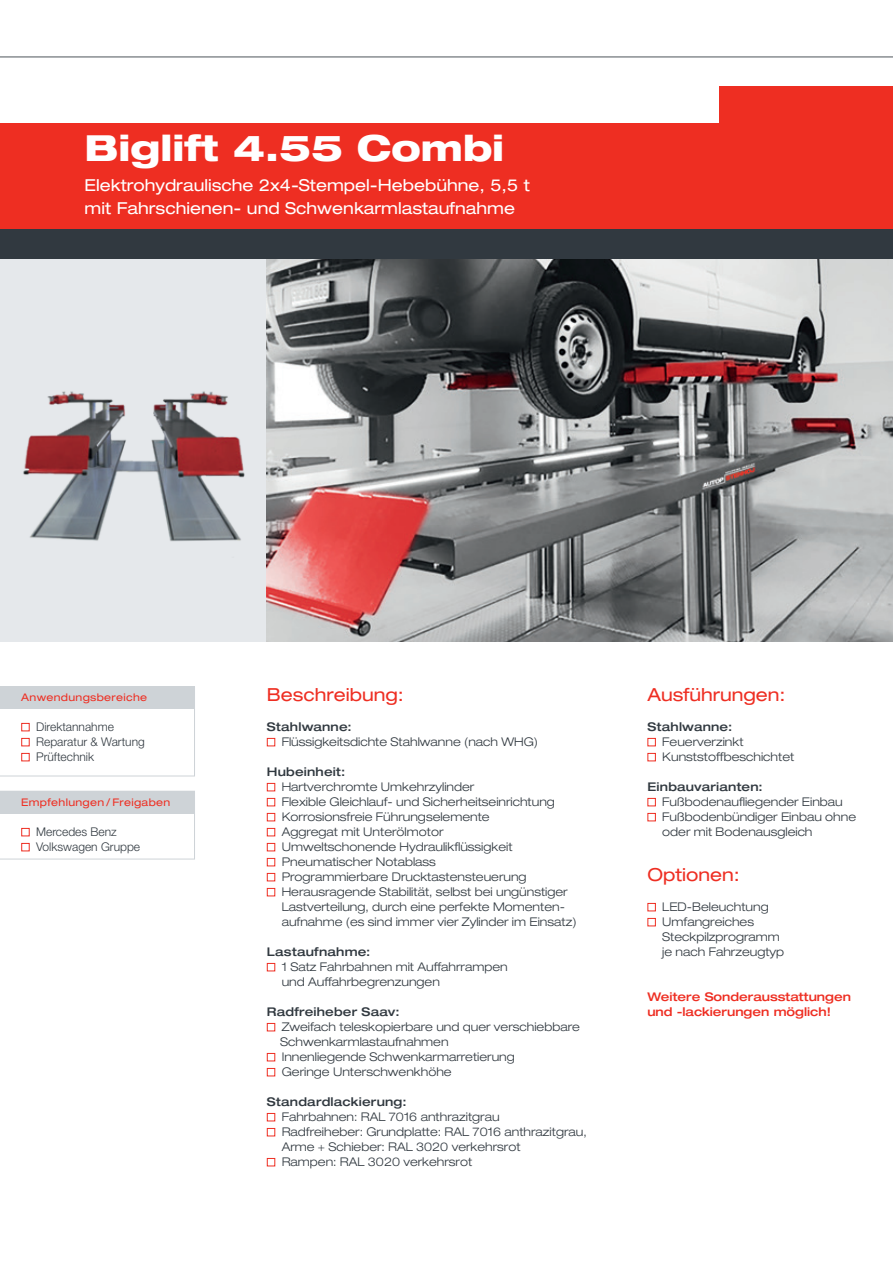
<style>
.page{position:relative;width:893px;height:1263px;background:#fff}
.page>*{position:absolute;margin:0;border:0;box-sizing:border-box;transform-origin:0 0}
.Headline_weiß_2017{font:800 expanded 36px "Helvetica Neue LT Pro";color:#fff}
.Headline_Fließtxt_rot_2017{font:expanded 18px "Helvetica Neue LT Pro";color:#ee2e22}
.Subheadline_weiß_2017{font:expanded 16.5px "Helvetica Neue LT Pro";color:#fff}
.Fließtext_2017{font:300 expanded 12px/15px "Helvetica Neue LT Pro";color:#313940}
.Subline_Fließtext_2017{font:500 expanded 12px "Helvetica Neue LT Pro";letter-spacing:.02em;color:#313940}
.Text_Kasten_2017{font:300 12px "Helvetica Neue LT Pro";color:#313940}
.Fließtext_rot_fett_2017{font:500 expanded 12px/15px "Helvetica Neue LT Pro";color:#ee2e22}
.Headline_Kasten_rot_2017{font:expanded 10.5px "Helvetica Neue LT Pro";letter-spacing:.03em;color:#ee2e22}
</style>
<div class="page">
<svg style="left:0;top:56px;width:893px;height:1px"></svg>
<div style="left:0;top:259px;width:267px;height:382px;background:#e5e8eb"></div>
<img style="left:23px;top:391px;width:222px;height:151px">
<img style="left:267px;top:259px;width:626px;height:382px">
<div style="left:0;top:154px;width:893px;height:105px;background:#313940"></div>
<div style="left:719px;top:86px;width:174px;height:105px;background:#ee2e22"></div>
<svg style="left:0;top:813px;width:195px;height:46px"></svg>
<div style="left:0;top:791px;width:195px;height:22px;background:#ced3d7"></div>
<div style="left:21px;top:828px;width:9px;height:8px;border:1px solid #ee2e22"></div>
<div style="left:21px;top:843px;width:9px;height:8px;border:1px solid #ee2e22"></div>
<svg style="left:0;top:709px;width:195px;height:67px"></svg>
<div style="left:0;top:686px;width:195px;height:23px;background:#ced3d7"></div>
<div style="left:21px;top:723px;width:9px;height:8px;border:1px solid #ee2e22"></div>
<div style="left:21px;top:738px;width:9px;height:8px;border:1px solid #ee2e22"></div>
<div style="left:21px;top:753px;width:9px;height:8px;border:1px solid #ee2e22"></div>
<div style="left:267px;top:738px;width:8px;height:8px;border:1px solid #ee2e22"></div>
<div style="left:267px;top:783px;width:8px;height:8px;border:1px solid #ee2e22"></div>
<div style="left:267px;top:798px;width:8px;height:8px;border:1px solid #ee2e22"></div>
<div style="left:267px;top:813px;width:8px;height:8px;border:1px solid #ee2e22"></div>
<div style="left:267px;top:828px;width:8px;height:8px;border:1px solid #ee2e22"></div>
<div style="left:267px;top:843px;width:8px;height:8px;border:1px solid #ee2e22"></div>
<div style="left:267px;top:858px;width:8px;height:8px;border:1px solid #ee2e22"></div>
<div style="left:267px;top:873px;width:8px;height:8px;border:1px solid #ee2e22"></div>
<div style="left:267px;top:888px;width:8px;height:8px;border:1px solid #ee2e22"></div>
<div style="left:267px;top:963px;width:8px;height:8px;border:1px solid #ee2e22"></div>
<div style="left:267px;top:1023px;width:8px;height:8px;border:1px solid #ee2e22"></div>
<div style="left:267px;top:1053px;width:8px;height:8px;border:1px solid #ee2e22"></div>
<div style="left:267px;top:1068px;width:8px;height:8px;border:1px solid #ee2e22"></div>
<div style="left:267px;top:1113px;width:8px;height:8px;border:1px solid #ee2e22"></div>
<div style="left:267px;top:1128px;width:8px;height:8px;border:1px solid #ee2e22"></div>
<div style="left:267px;top:1158px;width:8px;height:8px;border:1px solid #ee2e22"></div>
<div style="left:647px;top:738px;width:9px;height:8px;border:1px solid #ee2e22"></div>
<div style="left:647px;top:753px;width:9px;height:8px;border:1px solid #ee2e22"></div>
<div style="left:647px;top:798px;width:9px;height:8px;border:1px solid #ee2e22"></div>
<div style="left:647px;top:813px;width:9px;height:8px;border:1px solid #ee2e22"></div>
<div style="left:647px;top:903px;width:9px;height:8px;border:1px solid #ee2e22"></div>
<div style="left:647px;top:918px;width:9px;height:8px;border:1px solid #ee2e22"></div>
<div style="left:0;top:124px;width:893px;height:105px;background:#ee2e22"></div>
<p class="Headline_weiß_2017" style="left:85px;top:125px;width:421px">Biglift 4.55 Combi</p>
<p class="Subheadline_weiß_2017" style="left:85px;top:176px;width:447px">Elektrohydraulische 2x4-Stempel-Hebebühne, 5,5 t</p>
<p class="Subheadline_weiß_2017" style="left:85px;top:198px;width:432px">mit Fahrschienen- und Schwenkarmlastaufnahme</p>
<p class="Headline_Kasten_rot_2017" style="left:21px;top:691px;width:127px">Anwendungsbereiche</p>
<p class="Text_Kasten_2017" style="left:36px;top:720px;width:79px">Direktannahme</p>
<p class="Text_Kasten_2017" style="left:36px;top:735px;width:110px">Reparatur &amp; Wartung</p>
<p class="Text_Kasten_2017" style="left:36px;top:750px;width:60px">Prüftechnik</p>
<p class="Headline_Kasten_rot_2017" style="left:21px;top:796px;width:151px">Empfehlungen / Freigaben</p>
<p class="Text_Kasten_2017" style="left:36px;top:825px;width:82px">Mercedes Benz</p>
<p class="Text_Kasten_2017" style="left:36px;top:840px;width:106px">Volkswagen Gruppe</p>
<p class="Headline_Fließtxt_rot_2017" style="left:267px;top:685px;width:139px">Beschreibung:</p>
<p class="Subline_Fließtext_2017" style="left:267px;top:720px;width:86px">Stahlwanne:</p>
<p class="Fließtext_2017" style="left:282px;top:734px;width:258px">Flüssigkeitsdichte Stahlwanne (nach WHG)</p>
<p class="Subline_Fließtext_2017" style="left:267px;top:765px;width:80px">Hubeinheit:</p>
<p class="Fließtext_2017" style="left:282px;top:779px;width:194px">Hartverchromte Umkehrzylinder</p>
<p class="Fließtext_2017" style="left:282px;top:794px;width:275px">Flexible Gleichlauf- und Sicherheitseinrichtung</p>
<p class="Fließtext_2017" style="left:282px;top:809px;width:210px">Korrosionsfreie Führungselemente</p>
<p class="Fließtext_2017" style="left:282px;top:824px;width:163px">Aggregat mit Unterölmotor</p>
<p class="Fließtext_2017" style="left:282px;top:839px;width:232px">Umweltschonende Hydraulikflüssigkeit</p>
<p class="Fließtext_2017" style="left:282px;top:854px;width:156px">Pneumatischer Notablass</p>
<p class="Fließtext_2017" style="left:282px;top:869px;width:296px">Programmierbare Drucktastensteuerung Herausragende Stabilität, selbst bei ungünstiger Lastverteilung, durch eine perfekte Momenten&shy;aufnahme (es sind immer vier Zylinder im Einsatz)</p>
<p class="Subline_Fließtext_2017" style="left:267px;top:945px;width:105px">Lastaufnahme:</p>
<p class="Fließtext_2017" style="left:282px;top:959px;width:228px">1 Satz Fahrbahnen mit Auffahrrampen und Auffahrbegrenzungen</p>
<p class="Subline_Fließtext_2017" style="left:267px;top:1005px;width:134px">Radfreiheber Saav:</p>
<p class="Fließtext_2017" style="left:282px;top:1019px;width:300px">Zweifach teleskopierbare und quer verschiebbare</p>
<p class="Fließtext_2017" style="left:280px;top:1034px;width:170px">Schwenkarmlastaufnahmen</p>
<p class="Fließtext_2017" style="left:282px;top:1049px;width:235px">Innenliegende Schwenkarmarretierung</p>
<p class="Fließtext_2017" style="left:282px;top:1064px;width:172px">Geringe Unterschwenkhöhe</p>
<p class="Subline_Fließtext_2017" style="left:267px;top:1095px;width:141px">Standardlackierung:</p>
<p class="Fließtext_2017" style="left:282px;top:1109px;width:219px">Fahrbahnen: RAL 7016 anthrazitgrau</p>
<p class="Fließtext_2017" style="left:282px;top:1124px;width:306px">Radfreiheber: Grundplatte: RAL 7016 anthrazitgrau,</p>
<p class="Fließtext_2017" style="left:282px;top:1139px;width:240px">Arme + Schieber: RAL 3020 verkehrsrot</p>
<p class="Fließtext_2017" style="left:282px;top:1154px;width:192px">Rampen: RAL 3020 verkehrsrot</p>
<p class="Headline_Fließtxt_rot_2017" style="left:647px;top:685px;width:140px">Ausführungen:</p>
<p class="Subline_Fließtext_2017" style="left:647px;top:720px;width:86px">Stahlwanne:</p>
<p class="Fließtext_2017" style="left:662px;top:734px;width:83px">Feuerverzinkt</p>
<p class="Fließtext_2017" style="left:662px;top:749px;width:134px">Kunststoffbeschichtet</p>
<p class="Subline_Fließtext_2017" style="left:647px;top:780px;width:117px">Einbauvarianten:</p>
<p class="Fließtext_2017" style="left:662px;top:794px;width:182px">Fußbodenaufliegender Einbau</p>
<p class="Fließtext_2017" style="left:662px;top:809px;width:195px">Fußbodenbündiger Einbau ohne oder mit Bodenausgleich</p>
<p class="Headline_Fließtxt_rot_2017" style="left:647px;top:865px;width:94px">Optionen:</p>
<p class="Fließtext_2017" style="left:662px;top:899px;width:108px">LED-Beleuchtung</p>
<p class="Fließtext_2017" style="left:662px;top:914px;width:93px">Umfangreiches</p>
<p class="Fließtext_2017" style="left:662px;top:929px;width:124px">Steckpilzprogramm je nach Fahrzeugtyp</p>
<p class="Fließtext_rot_fett_2017" style="left:647px;top:989px;width:205px">Weitere Sonderausstattungen und -lackierungen möglich!</p>
</div>
